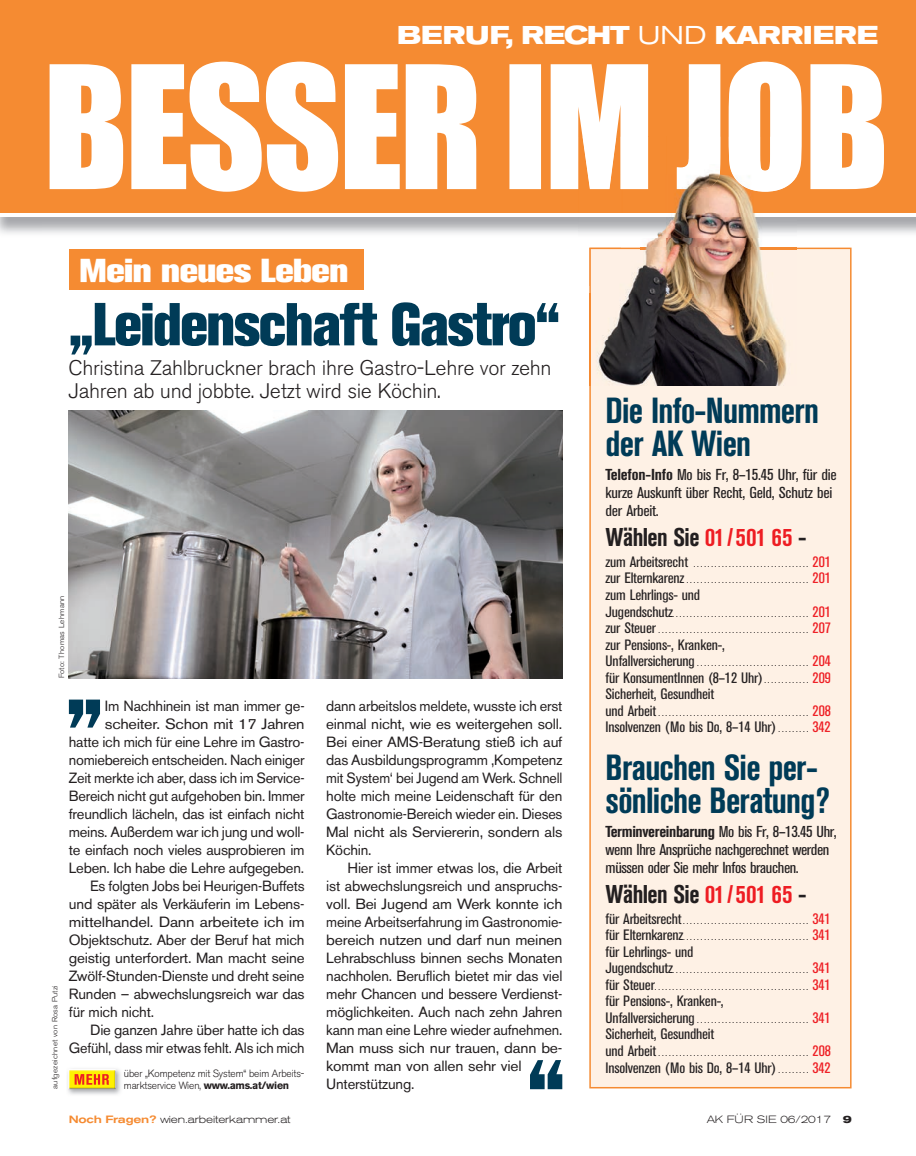
<style>
.page{position:relative;width:916px;height:1156px;background:#fff}
.page>*{position:absolute;margin:0;border:0;box-sizing:border-box;transform-origin:0 0}
.t1{font:900 60px "AK11";letter-spacing:-.005em;color:#003b57;scale:.9 1}
.t2{font:700 condensed 36px/33px "AK11";letter-spacing:-.01em;color:#003b57}
.t3{font:900 33px "AK11";color:#fff;scale:1.1 1}
.t4{font:700 condensed 25.5px "AK11";letter-spacing:-.01em;color:#231f20}
.t5{font:700 expanded 25.5px "AK11";letter-spacing:.015em;color:#fff}
.t6{font:300 21px/22.5px "AK11";color:#231f20}
.t7{font:condensed 15.75px/18px "AK11";letter-spacing:-.01em;color:#231f20;scale:1.1 1}
.t8{font:condensed 15px/16.5px "AK11";color:#231f20;scale:1.1 1}
.t9{font:14.7px/18px "AK11";color:#231f20;text-align:justify}
.t10{font:14.7px "AK11";color:#231f20;scale:.96 1}
.t11{font:14.7px "AK11";color:#231f20;scale:1.11 1}
.t12{font:14.7px "AK11";color:#231f20;scale:1.1 1}
.t13{font:300 10.5px/12px "AK11";letter-spacing:-.015em;color:#231f20}
.t14{font:300 expanded 10.5px "AK11";color:#231f20}
.t15{font:condensed 9px/16.5px "AK11";color:#231f20;scale:1.1 1}
.t16{font:300 7.5px "AK11";letter-spacing:.02em;color:#231f20;scale:1.1 1}
.s1{font-weight:400}
.s2{font-weight:700}
.s3{color:#ee1d23}
.s4{font-size:15px}
.s5{font-size:15px;color:#ee1d23}
.s6{font-size:9px}
.s7{font-weight:500;color:#f58b32}
</style>
<div class="page">
<img style="left:0;top:3px;width:43px;height:231px">
<img style="left:43px;top:216px;width:873px;height:21px">
<div style="left:1px;top:0;width:915px;height:215px;background:#f58b32"></div>
<hr style="left:1px;top:213px;width:915px;height:3px;background:#fff">
<svg style="left:50px;top:62px;width:834px;height:130px;fill:#fff"></svg>
<div style="left:589px;top:247px;width:262px;height:841px;background:#fef1e5"></div>
<svg style="left:69px;top:699px;width:31px;height:28px"></svg>
<svg style="left:530px;top:1060px;width:32px;height:29px"></svg>
<div style="left:69px;top:249px;width:295px;height:41px;background:#f58b32"></div>
<img style="left:69px;top:410px;width:493px;height:268px">
<img style="left:645px;top:237px;width:115px;height:10px">
<img style="left:578px;top:189px;width:174px;height:24px">
<img style="left:674px;top:213px;width:82px;height:3px">
<img style="left:621px;top:136px;width:175px;height:28px">
<img style="left:578px;top:136px;width:43px;height:53px">
<img style="left:709px;top:164px;width:87px;height:28px">
<img style="left:621px;top:164px;width:88px;height:25px">
<img style="left:641px;top:249px;width:155px;height:44px">
<img style="left:589px;top:293px;width:207px;height:92px">
<img style="left:641px;top:247px;width:155px;height:2px">
<img style="left:589px;top:247px;width:52px;height:46px">
<img style="left:67px;top:1069px;width:54px;height:26px">
<img style="left:68px;top:1069px;width:48px;height:20px">
<svg style="left:75px;top:1073px;width:34px;height:11px"></svg>
<h3 class="t5" style="left:397px;top:20px;width:482px">BERUF, RECHT <span class="s1">UND</span> KARRIERE</h3>
<h3 class="t3" style="left:80px;top:251px;width:245px">Mein neues Leben</h3>
<h1 class="t1" style="left:69px;top:289px;width:547px">„Leidenschaft Gastro“</h1>
<h3 class="t6" style="left:69px;top:357px;width:484px">Christina Zahlbruckner brach ihre Gastro-Lehre vor zehn<br>Jahren ab und jobbte. Jetzt wird sie Köchin.</h3>
<p class="t16" style="left:57px;top:678px;width:77px;rotate:-90deg">Foto: Thomas Lehmann</p>
<p class="t16" style="left:51px;top:1088px;width:96px;rotate:-90deg">aufgezeichnet von Rosa Putzi</p>
<p class="t9" style="left:105px;top:697px;width:201px">Im Nachhinein ist man immer ge-</p>
<p class="t12" style="left:105px;top:715px;width:183px">scheiter. Schon mit 17 Jahren</p>
<p class="t9" style="left:69px;top:733px;width:237px">hatte ich mich für eine Lehre im Gastro-</p>
<p class="t9" style="left:69px;top:751px;width:237px">nomiebereich entscheiden. Nach einiger</p>
<p class="t9" style="left:69px;top:769px;width:237px">Zeit merkte ich aber, dass ich im Service-</p>
<p class="t9" style="left:69px;top:787px;width:237px">Bereich nicht gut aufgehoben bin. Immer</p>
<p class="t9" style="left:69px;top:805px;width:237px">freundlich lächeln, das ist einfach nicht</p>
<p class="t9" style="left:69px;top:823px;width:237px">meins. Außerdem war ich jung und woll-</p>
<p class="t9" style="left:69px;top:841px;width:237px">te einfach noch vieles ausprobieren im</p>
<p class="t9" style="left:69px;top:859px;width:236px">Leben. Ich habe die Lehre aufgegeben.</p>
<p class="t9" style="left:90px;top:877px;width:216px">Es folgten Jobs bei Heurigen-Buffets</p>
<p class="t9" style="left:69px;top:895px;width:237px">und später als Verkäuferin im Lebens-</p>
<p class="t11" style="left:69px;top:913px;width:214px">mittelhandel. Dann arbeitete ich im</p>
<p class="t9" style="left:69px;top:931px;width:237px">Objektschutz. Aber der Beruf hat mich</p>
<p class="t9" style="left:69px;top:949px;width:237px">geistig unterfordert. Man macht seine</p>
<p class="t9" style="left:69px;top:967px;width:237px">Zwölf-Stunden-Dienste und dreht seine</p>
<p class="t9" style="left:69px;top:985px;width:237px">Runden – abwechslungsreich war das</p>
<p class="t9" style="left:69px;top:1003px;width:87px">für mich nicht.</p>
<p class="t9" style="left:90px;top:1021px;width:216px">Die ganzen Jahre über hatte ich das</p>
<p class="t10" style="left:69px;top:1039px;width:247px">Gefühl, dass mir etwas fehlt. Als ich mich</p>
<p class="t13" style="left:124px;top:1067px;width:182px">über „Kompetenz mit System“ beim Arbeits&shy;marktservice Wien, <span class="s2">www.ams.at/wien</span></p>
<p class="t9" style="left:326px;top:697px;width:237px">dann arbeitslos meldete, wusste ich erst einmal nicht, wie es weitergehen soll.<br>Bei einer AMS-Beratung stieß ich auf das Ausbildungsprogramm ‚Kompetenz mit System‘ bei Jugend am Werk. Schnell holte mich meine Leidenschaft für den Gastronomie-Bereich wieder ein. Dieses Mal nicht als Serviererin, sondern als Köchin.</p>
<p class="t9" style="left:326px;top:859px;width:237px;text-align:left;text-indent:21px">Hier ist immer etwas los, die Arbeit ist abwechslungsreich und anspruchs&shy;voll. Bei Jugend am Werk konnte ich meine Arbeitserfahrung im Gastronomie&shy;bereich nutzen und darf nun meinen Lehrabschluss binnen sechs Monaten nachholen. Beruflich bietet mir das viel mehr Chancen und bessere Verdienst&shy;möglichkeiten. Auch nach zehn Jahren kann man eine Lehre wieder aufnehmen.<br>Man muss sich nur trauen, dann be&shy;kommt man von allen sehr viel Unterstützung.</p>
<h2 class="t2" style="left:605px;top:393px;width:215px">Die Info-Nummern der AK Wien</h2>
<p class="t7" style="left:605px;top:465px;width:211px"><span class="s2">Telefon-Info</span> Mo bis Fr, 8–15.45 Uhr, für die kurze Auskunft über Recht, Geld, Schutz bei der Arbeit.</p>
<h3 class="t4" style="left:605px;top:522px;width:202px">Wählen Sie <span class="s3">01 / 501 65</span> -</h3>
<p class="t15" style="left:605px;top:555px;width:206px"><span class="s4">zum Arbeitsrecht</span> ................................. <span class="s5">201 </span><span class="s4">zur Elternkarenz</span> ................................... <span class="s5">201</span></p>
<p class="t8" style="left:605px;top:586px;width:87px">zum Lehrlings- und</p>
<p class="t15" style="left:605px;top:605px;width:206px"><span class="s4">Jugendschutz</span>....................................... <span class="s5">201 </span><span class="s4">zur Steuer</span> ........................................... <span class="s5">207</span></p>
<p class="t8" style="left:605px;top:636px;width:110px">zur Pensions-, Kranken-,</p>
<p class="t15" style="left:605px;top:654px;width:206px"><span class="s4">Unfallversicherung</span> ................................ <span class="s5">204</span></p>
<p class="t8" style="left:605px;top:669px;width:206px">für KonsumentInnen (8–12 Uhr) <span class="s6">. . . . . . . . . . . . .</span> <span class="s3">209<br></span>Sicherheit, Gesundheit</p>
<p class="t15" style="left:605px;top:704px;width:206px"><span class="s4">und Arbeit</span> ........................................... <span class="s5">208</span></p>
<p class="t8" style="left:605px;top:718px;width:206px">Insolvenzen (Mo bis Do, 8–14 Uhr) <span class="s6">. . . . . . . . .</span> <span class="s3">342</span></p>
<h2 class="t2" style="left:605px;top:750px;width:225px">Brauchen Sie per&shy;sönliche Beratung?</h2>
<p class="t7" style="left:605px;top:822px;width:211px"><span class="s2">Terminvereinbarung</span> Mo bis Fr, 8–13.45 Uhr, wenn Ihre Ansprüche nachgerechnet werden müssen oder Sie mehr Infos brauchen.</p>
<h3 class="t4" style="left:605px;top:879px;width:202px">Wählen Sie <span class="s3">01 / 501 65</span> -</h3>
<p class="t15" style="left:605px;top:912px;width:206px"><span class="s4">für Arbeitsrecht</span> .................................... <span class="s5">341 </span><span class="s4">für Elternkarenz</span> .................................... <span class="s5">341</span></p>
<p class="t8" style="left:605px;top:943px;width:81px">für Lehrlings- und</p>
<p class="t15" style="left:605px;top:962px;width:206px"><span class="s4">Jugendschutz</span>....................................... <span class="s5">341 </span><span class="s4">für Steuer</span> ............................................ <span class="s5">341</span></p>
<p class="t8" style="left:605px;top:992px;width:109px">für Pensions-, Kranken-,</p>
<p class="t15" style="left:605px;top:1011px;width:206px"><span class="s4">Unfallversicherung</span> ................................ <span class="s5">341</span></p>
<p class="t8" style="left:605px;top:1025px;width:100px">Sicherheit, Gesundheit</p>
<p class="t15" style="left:605px;top:1044px;width:206px"><span class="s4">und Arbeit</span> ........................................... <span class="s5">208</span></p>
<p class="t8" style="left:605px;top:1058px;width:206px">Insolvenzen (Mo bis Do, 8–14 Uhr) <span class="s6">. . . . . . . . .</span> <span class="s3">342</span></p>
<p class="t14" style="left:69px;top:1113px;width:223px"><span class="s7">Noch Fragen?</span> wien.arbeiterkammer.at</p>
<p class="t14" style="left:706px;top:1113px;width:146px">AK FÜR SIE 06/2017 <span class="s2">9</span></p>
</div>
